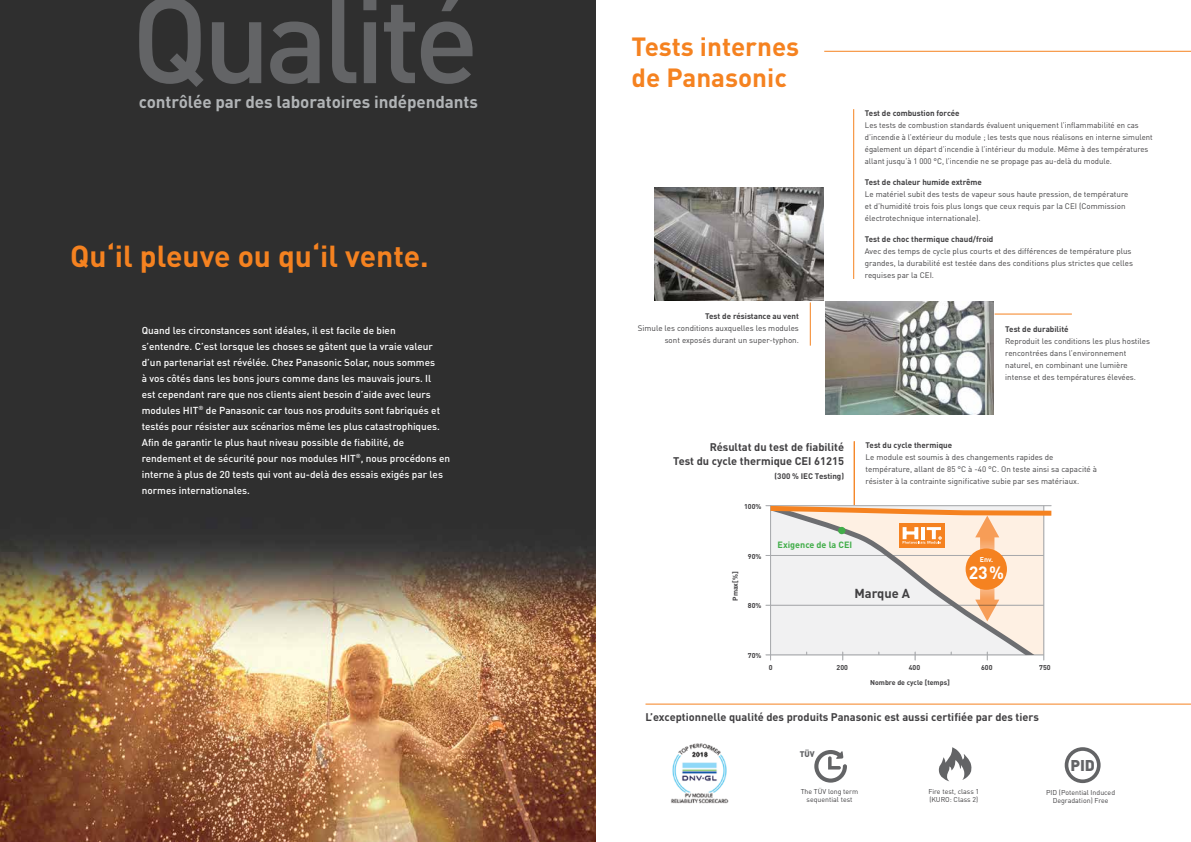
<style>
.page{position:relative;width:1191px;height:842px;background:#fff}
.page>*{position:absolute;margin:0;border:0;box-sizing:border-box;transform-origin:0 0}
.t1{font:500 120.1px "DIN Pro";letter-spacing:-.05em;color:#636466}
.t2{font:700 30px "DIN Pro";color:#f58220}
.t3{font:700 26px/31.2px "DIN Pro";color:#f58220}
.t4{font:700 17.6px "DIN Pro";color:#fff}
.t5{font:700 17px "DIN Pro";letter-spacing:-.005em;color:#b1b4b6}
.t6{font:900 15.5px "DIN Pro";color:#636466}
.t7{font:700 12.9px "DIN Pro";color:#414042}
.t8{font:700 11px/14px "DIN Pro";color:#414042;text-align:right}
.t9{font:500 10px/16px "DIN Pro";color:#fff}
.t10{font:700 9px "DIN Pro";color:#41ad49}
.t11{font:900 8.1px "DIN Pro";color:#636466}
.t12{font:8px/12px "DIN Pro";color:#414042}
.t13{font:700 8px "DIN Pro";color:#414042}
.t14{font:7px/8px "DIN Pro";color:#414042;text-align:center}
.t15{font:700 7px "DIN Pro";color:#414042}
.t16{font:700 7px "DIN Pro";color:#fff}
</style>
<div class="page">
<img style="left:0;top:0;width:595px;height:842px">
<hr style="left:824px;top:51px;width:367px;height:1px;background:#f58220">
<img style="left:655px;top:188px;width:168px;height:113px">
<img style="left:825px;top:302px;width:168px;height:113px">
<hr style="left:810px;top:302px;width:1px;height:44px;background:#f58220">
<hr style="left:994px;top:314px;width:77px;height:1px;background:#f58220">
<hr style="left:853px;top:109px;width:1px;height:170px;background:#f58220">
<hr style="left:645px;top:704px;width:546px;height:1px;background:#f58220">
<svg style="left:814px;top:750px;width:33px;height:33px"></svg>
<div style="left:1064px;top:747px;width:36px;height:36px;border:4px solid #636466;border-radius:50%"></div>
<img style="left:671px;top:743px;width:58px;height:61px">
<svg style="left:938px;top:747px;width:34px;height:34px"></svg>
<svg style="left:765px;top:503px;width:287px;height:157px"></svg>
<div style="left:838px;top:527px;width:7px;height:7px;background:#41ad49;border-radius:50%"></div>
<hr style="left:854px;top:441px;width:1px;height:64px;background:#f58220">
<div style="left:965px;top:548px;width:42px;height:42px;background:#f58220;border-radius:50%"></div>
<h1 class="t1" style="left:131px;top:-53px;width:349px">Qualité</h1>
<h3 class="t5" style="left:139px;top:89px;width:340px">contrôlée par des laboratoires indépendants</h3>
<h2 class="t2" style="left:70px;top:233px;width:360px">Qu‘il pleuve ou qu‘il vente.</h2>
<p class="t9" style="left:142px;top:321px;width:310px">Quand les circonstances sont idéales, il est facile de bien<br>s’entendre. C’est lorsque les choses se gâtent que la vraie valeur d’un partenariat est révélée. Chez Panasonic Solar, nous sommes<br>à vos côtés dans les bons jours comme dans les mauvais jours. Il<br>est cependant rare que nos clients aient besoin d’aide avec leurs modules HIT<sup>®</sup> de Panasonic car tous nos produits sont fabriqués et testés pour résister aux scénarios même les plus catastrophiques.<br>Afin de garantir le plus haut niveau possible de fiabilité, de rendement et de sécurité pour nos modules HIT<sup>®</sup>, nous procédons en interne à plus de 20 tests qui vont au-delà des essais exigés par les normes internationales.</p>
<h3 class="t3" style="left:631px;top:29px;width:169px">Tests internes de Panasonic</h3>
<p class="t13" style="left:705px;top:310px;width:95px">Test de résistance au vent</p>
<p class="t12" style="left:638px;top:322px;width:163px;text-align:right">Simule les conditions auxquelles les modules sont exposés durant un super-typhon.</p>
<p class="t13" style="left:865px;top:106px;width:96px">Test de combustion forcée</p>
<p class="t12" style="left:865px;top:118px;width:289px">Les tests de combustion standards évaluent uniquement l’inflammabilité en cas d’incendie à l’extérieur du module ; les tests que nous réalisons en interne simulent également un départ d’incendie à l’intérieur du module. Même à des températures allant jusqu’à 1 000 °C, l’incendie ne se propage pas au-delà du module.</p>
<p class="t13" style="left:865px;top:175px;width:119px">Test de chaleur humide extrême</p>
<p class="t12" style="left:865px;top:187px;width:265px">Le matériel subit des tests de vapeur sous haute pression, de température et d’humidité trois fois plus longs que ceux requis par la CEI (Commission électrotechnique internationale).</p>
<p class="t13" style="left:865px;top:232px;width:130px">Test de choc thermique chaud/froid</p>
<p class="t12" style="left:865px;top:244px;width:270px">Avec des temps de cycle plus courts et des différences de température plus grandes, la durabilité est testée dans des conditions plus strictes que celles requises par la CEI.</p>
<p class="t13" style="left:1005px;top:322px;width:65px">Test de durabilité</p>
<p class="t12" style="left:1005px;top:334px;width:146px">Reproduit les conditions les plus hostiles rencontrées dans l’environnement naturel, en combinant une lumière intense et des températures élevées.</p>
<h3 class="t8" style="left:673px;top:439px;width:172px">Résultat du test de fiabilité<br>Test du cycle thermique CEI 61215</h3>
<p class="t13" style="left:774px;top:470px;width:71px">(300 % IEC Testing)</p>
<p class="t15" style="left:744px;top:501px;width:19px">100%</p>
<p class="t10" style="left:777px;top:538px;width:76px">Exigence de la CEI</p>
<p class="t13" style="left:865px;top:439px;width:88px">Test du cycle thermique</p>
<p class="t12" style="left:865px;top:451px;width:233px">Le module est soumis à des changements rapides de température, allant de 85 °C à -40 °C. On teste ainsi sa capacité à résister à la contrainte significative subie par ses matériaux.</p>
<p class="t15" style="left:729px;top:601px;width:31px;rotate:-90deg">Pmax[%]</p>
<p class="t15" style="left:748px;top:551px;width:15px">90%</p>
<p class="t15" style="left:748px;top:600px;width:15px">80%</p>
<h3 class="t7" style="left:854px;top:583px;width:57px">Marque A</h3>
<p class="t16" style="left:979px;top:554px;width:15px">Env.</p>
<h3 class="t4" style="left:969px;top:559px;width:37px">23 %</h3>
<p class="t15" style="left:748px;top:650px;width:15px">70%</p>
<p class="t15" style="left:769px;top:662px;width:5px">0</p>
<p class="t15" style="left:836px;top:662px;width:13px">200</p>
<p class="t15" style="left:909px;top:662px;width:13px">400</p>
<p class="t15" style="left:981px;top:662px;width:13px">600</p>
<p class="t15" style="left:1039px;top:662px;width:13px">750</p>
<p class="t15" style="left:870px;top:677px;width:81px">Nombre de cycle [temps]</p>
<h3 class="t8" style="left:645px;top:710px;width:395px">L’exceptionnelle qualité des produits Panasonic est aussi certifiée par des tiers</h3>
<p class="t11" style="left:800px;top:748px;width:16px">TÜV</p>
<p class="t14" style="left:800px;top:787px;width:59px">The TÜV long term sequential test</p>
<p class="t14" style="left:928px;top:787px;width:52px;text-align:left">Fire test, class 1 (KURO: Class 2)</p>
<h3 class="t6" style="left:1070px;top:753px;width:26px">PID</h3>
<p class="t14" style="left:1046px;top:788px;width:71px">PID (Potential Induced<br>Degradation) Free</p>
</div>
